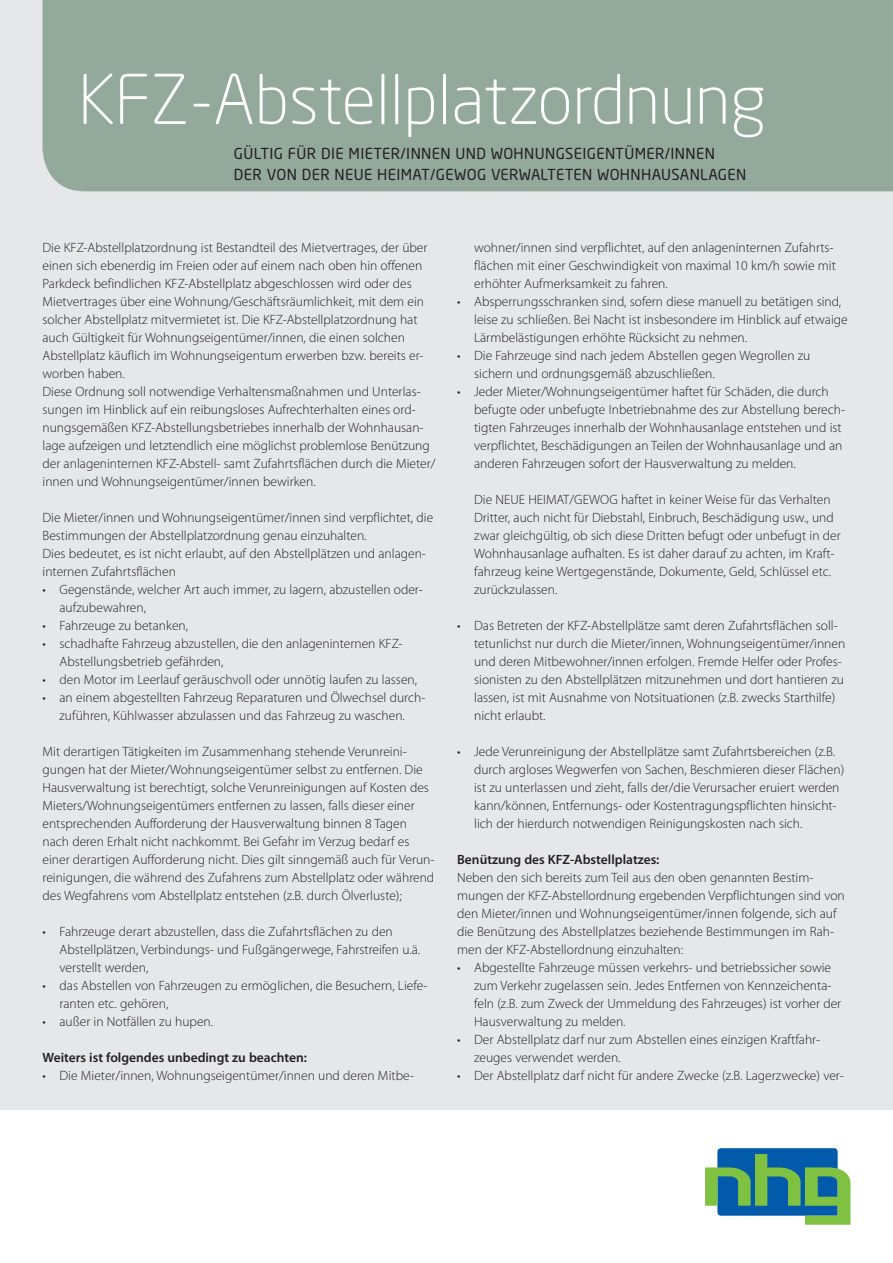
<style>
.page{position:relative;width:893px;height:1263px;background:#fff}
.page>*{position:absolute;margin:0;border:0;box-sizing:border-box;transform-origin:0 0}
.t1{font:300 67.5px "Neo Sans Std";color:#fff}
.t2{font:15px/21px "Neo Sans Std";letter-spacing:.025em;color:#231f20}
.t3{font:300 13.5px/18px "Myriad Pro";color:#231f20}
.t4{font:600 13.5px "Myriad Pro";color:#231f20}
</style>
<div class="page">
<div style="left:0;top:0;width:893px;height:1110px;background:#e6e7e9"></div>
<svg style="left:705px;top:1148px;width:145px;height:77px;background:#55988f"></svg>
<div style="left:43px;top:0;width:850px;height:191px;background:#93a99c"></div>
<h1 class="t1" style="left:78px;top:59px;width:690px">KFZ-Abstellplatzordnung</h1>
<p class="t2" style="left:234px;top:143px;width:483px">GÜLTIG FÜR DIE MIETER/INNEN UND WOHNUNGSEIGENTÜMER/INNEN<br>DER VON DER NEUE</p>
<p class="t2" style="left:377px;top:164px;width:371px">HEI MAT/GEWOG VERWALTETEN WOHNHAUSANLAGEN</p>
<p class="t3" style="left:43px;top:238px;width:394px">Die KFZ-Abstellplatzordnung ist Bestandteil des Mietvertrages, der über einen sich ebenerdig im Freien oder auf einem nach oben hin offenen Parkdeck befindlichen KFZ-Abstellplatz abgeschlossen wird oder des Mietvertrages über eine Wohnung/Geschäftsräumlichkeit, mit dem ein solcher Abstellplatz mitvermietet ist. Die KFZ-Abstellplatzordnung hat auch Gültigkeit für Wohnungseigentümer/innen, die einen solchen Abstellplatz käuflich im Wohnungseigentum erwerben bzw. bereits er&shy;worben haben.<br>Diese Ordnung soll notwendige Verhaltensmaßnahmen und Unterlas&shy;sungen im Hinblick auf ein reibungsloses Aufrechterhalten eines ord&shy;nungsgemäßen KFZ-Abstellungsbetriebes innerhalb der Wohnhausan&shy;lage aufzeigen und letztendlich eine möglichst problemlose Benützung der anlageninternen KFZ-Abstell- samt Zufahrtsflächen durch die Mieter/ innen und Wohnungseigentümer/innen bewirken.</p>
<p class="t3" style="left:43px;top:508px;width:392px">Die Mieter/innen und Wohnungseigentümer/innen sind verpflichtet, die Bestimmungen der Abstellplatzordnung genau einzuhalten.<br>Dies bedeutet, es ist nicht erlaubt, auf den Abstellplätzen und anlagen&shy;internen Zufahrtsflächen</p>
<p class="t3" style="left:60px;top:580px;width:365px;text-indent:-17px">• Gegenstände, welcher Art auch immer, zu lagern, abzustellen oder&shy;aufzubewahren,</p>
<p class="t3" style="left:43px;top:616px;width:147px">• Fahrzeuge zu betanken,</p>
<p class="t3" style="left:60px;top:634px;width:344px;text-indent:-17px">• schadhafte Fahrzeug abzustellen, die den anlageninternen KFZ-<br>Abstellungsbetrieb gefährden,</p>
<p class="t3" style="left:43px;top:670px;width:376px">• den Motor im Leerlauf geräuschvoll oder unnötig laufen zu lassen,</p>
<p class="t3" style="left:43px;top:688px;width:384px;text-align:center">• an einem abgestellten Fahrzeug Reparaturen und Ölwechsel durch&shy;zuführen, Kühlwasser abzulassen und das Fahrzeug zu waschen.</p>
<p class="t3" style="left:43px;top:742px;width:393px">Mit derartigen Tätigkeiten im Zusammenhang stehende Verunreini&shy;gungen hat der Mieter/Wohnungseigentümer selbst zu entfernen. Die Hausverwaltung ist berechtigt, solche Verunreinigungen auf Kosten des Mieters/Wohnungseigentümers entfernen zu lassen, falls dieser einer entsprechenden Aufforderung der Hausverwaltung binnen 8 Tagen nach deren Erhalt nicht nachkommt. Bei Gefahr im Verzug bedarf es einer derartigen Aufforderung nicht. Dies gilt sinngemäß auch für Verun&shy;reinigungen, die während des Zufahrens zum Abstellplatz oder während des Wegfahrens vom Abstellplatz entstehen (z.B. durch Ölverluste);</p>
<p class="t3" style="left:60px;top:922px;width:362px;text-indent:-17px">• Fahrzeuge derart abzustellen, dass die Zufahrtsflächen zu den<br>Abstellplätzen, Verbindungs- und Fußgängerwege, Fahrstreifen u.ä. verstellt werden,</p>
<p class="t3" style="left:60px;top:976px;width:370px;text-indent:-17px">• das Abstellen von Fahrzeugen zu ermöglichen, die Besuchern, Liefe&shy;ranten etc. gehören,</p>
<p class="t3" style="left:43px;top:1012px;width:172px">• außer in Notfällen zu hupen.</p>
<p class="t4" style="left:43px;top:1049px;width:266px">Weiters ist folgendes unbedingt zu beachten:</p>
<p class="t3" style="left:43px;top:1066px;width:373px">• Die Mieter/innen, Wohnungseigentümer/innen und deren Mitbe-</p>
<p class="t3" style="left:474px;top:238px;width:363px">wohner/innen sind verpflichtet, auf den anlageninternen Zufahrts&shy;flächen mit einer Geschwindigkeit von maximal 10 km/h sowie mit erhöhter Aufmerksamkeit zu fahren.</p>
<p class="t3" style="left:474px;top:292px;width:375px;text-indent:-17px">• Absperrungsschranken sind, sofern diese manuell zu betätigen sind, leise zu schließen. Bei Nacht ist insbesondere im Hinblick auf etwaige<br>Lärmbelästigungen erhöhte Rücksicht zu nehmen.</p>
<p class="t3" style="left:474px;top:346px;width:338px;text-indent:-17px">• Die Fahrzeuge sind nach jedem Abstellen gegen Wegrollen zu sichern und ordnungsgemäß abzuschließen.</p>
<p class="t3" style="left:474px;top:382px;width:372px;text-indent:-17px">• Jeder Mieter/Wohnungseigentümer haftet für Schäden, die durch befugte oder unbefugte Inbetriebnahme des zur Abstellung berech&shy;tigten Fahrzeuges innerhalb der Wohnhausanlage entstehen und ist verpflichtet, Beschädigungen an Teilen der Wohnhausanlage und an anderen Fahrzeugen sofort der Hausverwaltung zu melden.</p>
<p class="t3" style="left:474px;top:490px;width:368px">Die NEUE HEIMAT/GEWOG haftet in keiner Weise für das Verhalten Dritter, auch nicht für Diebstahl, Einbruch, Beschädigung usw., und zwar gleichgültig, ob sich diese Dritten befugt oder unbefugt in der Wohnhausanlage aufhalten. Es ist daher darauf zu achten, im Kraft&shy;fahrzeug keine Wertgegenstände, Dokumente, Geld, Schlüssel etc. zurückzulassen.</p>
<p class="t3" style="left:474px;top:616px;width:373px;text-indent:-17px">• Das Betreten der KFZ-Abstellplätze samt deren Zufahrtsflächen soll&shy;tetunlichst nur durch die Mieter/innen, Wohnungseigentümer/innen und deren Mitbewohner/innen erfolgen. Fremde Helfer oder Profes&shy;sionisten zu den Abstellplätzen mitzunehmen und dort hantieren zu lassen, ist mit Ausnahme von Notsituationen (z.B. zwecks Starthilfe) nicht erlaubt.</p>
<p class="t3" style="left:474px;top:742px;width:372px;text-indent:-17px">• Jede Verunreinigung der Abstellplätze samt Zufahrtsbereichen (z.B. durch argloses Wegwerfen von Sachen, Beschmieren dieser Flächen) ist zu unterlassen und zieht, falls der/die Verursacher eruiert werden kann/können, Entfernungs- oder Kostentragungspflichten hinsicht&shy;lich der hierdurch notwendigen Reinigungskosten nach sich.</p>
<p class="t4" style="left:457px;top:851px;width:204px">Benützung des KFZ-Abstellplatzes:</p>
<p class="t3" style="left:457px;top:868px;width:389px">Neben den sich bereits zum Teil aus den oben genannten Bestim&shy;mungen der KFZ-Abstellordnung ergebenden Verpflichtungen sind von den Mieter/innen und Wohnungseigentümer/innen folgende, sich auf die Benützung des Abstellplatzes beziehende Bestimmungen im Rah&shy;men der KFZ-Abstellordnung einzuhalten:</p>
<p class="t3" style="left:474px;top:958px;width:369px;text-indent:-17px">• Abgestellte Fahrzeuge müssen verkehrs- und betriebssicher sowie zum Verkehr zugelassen sein. Jedes Entfernen von Kennzeichenta&shy;feln (z.B. zum Zweck der Ummeldung des Fahrzeuges) ist vorher der Hausverwaltung zu melden.</p>
<p class="t3" style="left:474px;top:1030px;width:348px;text-indent:-17px">• Der Abstellplatz darf nur zum Abstellen eines einzigen Kraftfahr&shy;zeuges verwendet werden.</p>
<p class="t3" style="left:457px;top:1066px;width:388px">• Der Abstellplatz darf nicht für andere Zwecke (z.B. Lagerzwecke) ver-</p>
</div>
